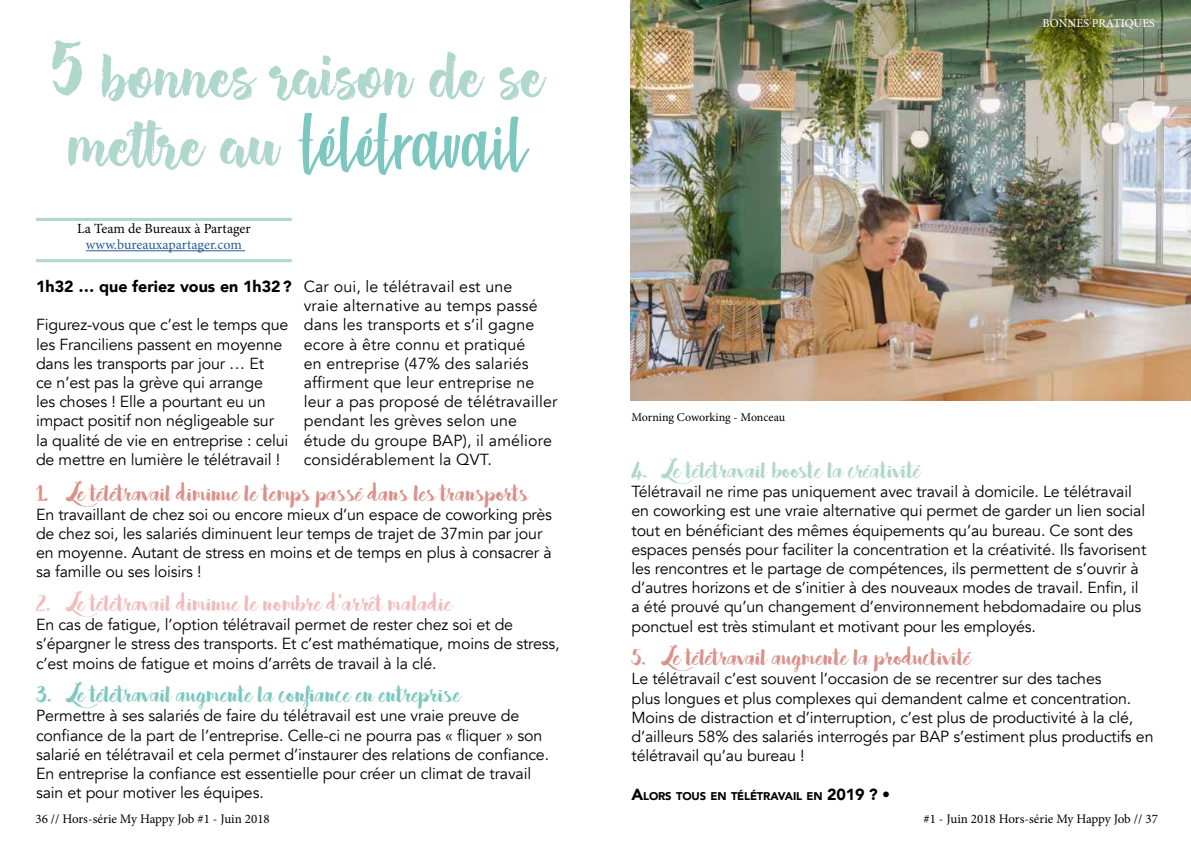
<style>
.page{position:relative;width:1191px;height:842px;background:#fff}
.page>*{position:absolute;margin:0;border:0;box-sizing:border-box;transform-origin:0 0}
.t1{font:79px "Beach Society Light";color:#7cc7bf}
.t2{font:59px "Hensa";color:#b0d7cb}
.t3{font:28px "Bakery";letter-spacing:-.01em;color:#da918a}
.t4{font:28px "Bakery";letter-spacing:-.01em;color:#7cc7bf}
.t5{font:28px "Bakery";letter-spacing:-.01em;color:#f2bcbc}
.t6{font:28px "Bakery";letter-spacing:-.01em;color:#b0d7cb}
.t7{font:16px/19.2px "Avenir";letter-spacing:-.01em;color:#000}
.t8{font:16px/19.2px "Avenir";letter-spacing:.01em;color:#000}
.t9{font:900 16px "Avenir";color:#000}
.t10{font:14px "Minion Pro";color:#000}
.t11{font:14px "Minion Pro";color:#275b9b}
.t12{font:13px "Minion Pro";letter-spacing:-.005em;color:#000}
.t13{font:12px "Minion Pro";letter-spacing:-.005em;color:#000}
.t14{font:12px "Minion Pro";color:#fff}
.t15{font:900 11.2px "Avenir";letter-spacing:-.015em;color:#000}
.s1{font-size:79px}
.s2{font-family:"Hensa";font-size:59px;color:#b0d7cb}
.s3{font-size:16px}
</style>
<div class="page">
<hr style="left:36px;top:218px;width:256px;height:3px;background:#b0d7cb">
<hr style="left:36px;top:259px;width:256px;height:3px;background:#b0d7cb">
<hr style="left:86px;top:250px;width:159px;height:1px;background:#275b9b">
<img style="left:631px;top:0;width:560px;height:401px">
<h2 class="t2" style="left:51px;top:49px;width:494px"><span class="s1">5</span> bonnes raison de se</h2>
<h1 class="t1" style="left:69px;top:105px;width:458px"><span class="s2">mettre au</span> télétravail</h1>
<p class="t10" style="left:77px;top:219px;width:175px">La Team de Bureaux à Partager</p>
<p class="t11" style="left:86px;top:236px;width:157px">www.bureauxapartager.com</p>
<p class="t9" style="left:36px;top:273px;width:257px">1h32 … que feriez vous en 1h32?</p>
<p class="t7" style="left:36px;top:316px;width:254px">Figurez-vous que c’est le temps que les Franciliens passent en moyenne dans les transports par jour … Et<br>ce n’est pas la grève qui arrange<br>les choses ! Elle a pourtant eu un impact positif non négligeable sur la qualité de vie en entreprise : celui de mettre en lumière le télétravail !</p>
<p class="t8" style="left:304px;top:277px;width:255px">Car oui, le télétravail est une<br>vraie alternative au temps passé dans les transports et s’il gagne ecore à être connu et pratiqué<br>en entreprise (47% des salariés affirment que leur entreprise ne leur a pas proposé de télétravailler pendant les grèves selon une étude du groupe BAP), il améliore considérablement la QVT.</p>
<h3 class="t3" style="left:36px;top:475px;width:494px">1. Le télétravail diminue le temps passé dans les transports</h3>
<p class="t7" style="left:36px;top:505px;width:517px">En travaillant de chez soi ou encore mieux d’un espace de coworking près de chez soi, les salariés diminuent leur temps de trajet de 37min par jour en moyenne. Autant de stress en moins et de temps en plus à consacrer à sa famille ou ses loisirs !</p>
<h3 class="t5" style="left:36px;top:585px;width:418px">2. Le télétravail diminue le nombre d’arrêt maladie</h3>
<p class="t7" style="left:36px;top:615px;width:525px">En cas de fatigue, l’option télétravail permet de rester chez soi et de s’épargner le stress des transports. Et c’est mathématique, moins de stress, c’est moins de fatigue et moins d’arrêts de travail à la clé.</p>
<h3 class="t4" style="left:36px;top:676px;width:427px">3. Le télétravail augmente la confiance en entreprise</h3>
<p class="t7" style="left:36px;top:707px;width:514px">Permettre à ses salariés de faire du télétravail est une vraie preuve de confiance de la part de l’entreprise. Celle-ci ne pourra pas « fliquer » son salarié en télétravail et cela permet d’instaurer des relations de confiance.<br>En entreprise la confiance est essentielle pour créer un climat de travail sain et pour motiver les équipes.</p>
<p class="t13" style="left:631px;top:409px;width:155px">Morning Coworking - Monceau</p>
<p class="t14" style="left:1042px;top:15px;width:114px">BONNES PRATIQUES</p>
<h3 class="t6" style="left:631px;top:452px;width:291px">4. Le télétravail booste la créativité</h3>
<p class="t7" style="left:631px;top:482px;width:516px">Télétravail ne rime pas uniquement avec travail à domicile. Le télétravail en coworking est une vraie alternative qui permet de garder un lien social tout en bénéficiant des mêmes équipements qu’au bureau. Ce sont des espaces pensés pour faciliter la concentration et la créativité. Ils favorisent les rencontres et le partage de compétences, ils permettent de s’ouvrir à d’autres horizons et de s’initier à des nouveaux modes de travail. Enfin, il a été prouvé qu’un changement d’environnement hebdomadaire ou plus ponctuel est très stimulant et motivant pour les employés.</p>
<h3 class="t3" style="left:631px;top:639px;width:341px">5. Le télétravail augmente la productivité</h3>
<p class="t7" style="left:631px;top:670px;width:523px">Le télétravail c’est souvent l’occasion de se recentrer sur des taches<br>plus longues et plus complexes qui demandent calme et concentration.<br>Moins de distraction et d’interruption, c’est plus de productivité à la clé, d’ailleurs 58% des salariés interrogés par BAP s’estiment plus productifs en télétravail qu’au bureau !</p>
<p class="t15" style="left:631px;top:786px;width:260px"><span class="s3">A</span>LORS TOUS EN TÉLÉTRAVAIL EN <span class="s3">2019 ? •</span></p>
<p class="t12" style="left:35px;top:810px;width:236px">36 // Hors-série My Happy Job #1 - Juin 2018</p>
<p class="t12" style="left:923px;top:810px;width:236px">#1 - Juin 2018 Hors-série My Happy Job // 37</p>
</div>
